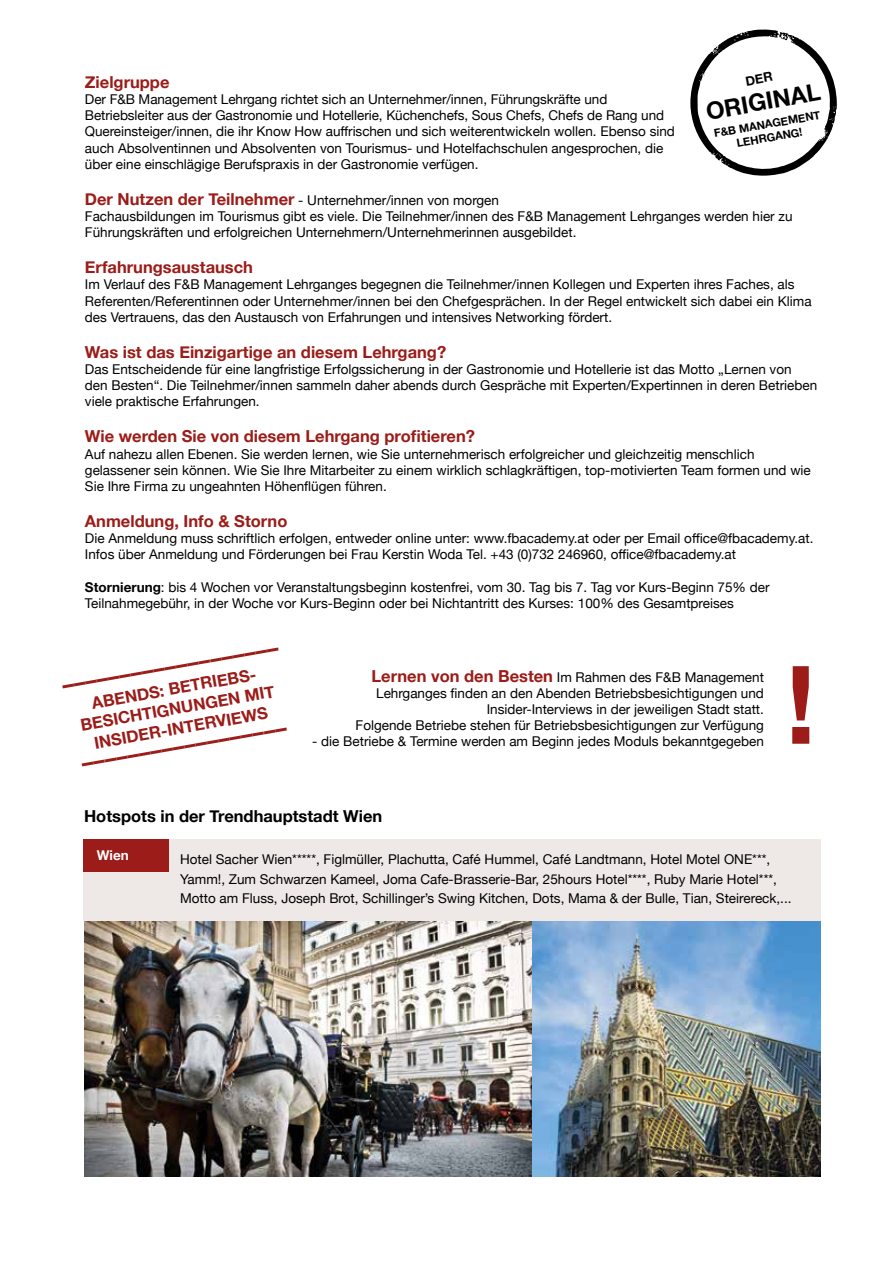
<style>
.page{position:relative;width:893px;height:1263px;background:#fff}
.page>*{position:absolute;margin:0;border:0;box-sizing:border-box;transform-origin:0 0}
.t1{font:700 108.6px "Helvetica Neue";color:#9b1c18}
.t2{font:700 23.85px "Helvetica Neue";color:#000}
.t3{font:700 23.1px "Helvetica Neue";color:#9b1c18}
.t4{font:700 16.5px/20.1px "Helvetica Neue";color:#9b1c18;text-align:center}
.t5{font:700 16.5px "Helvetica Neue";color:#000}
.t6{font:13.5px/16.2px "Helvetica Neue";color:#000}
.t7{font:700 13.5px "Helvetica Neue";color:#fff}
.t8{font:700 11.25px/13.5px "Helvetica Neue";color:#000;text-align:center}
.s1{font-weight:700;font-size:16.5px;color:#9b1c18}
.s2{font-weight:700}
</style>
<div class="page">
<img style="left:84px;top:921px;width:448px;height:255px">
<img style="left:532px;top:921px;width:288px;height:255px">
<div style="left:83px;top:839px;width:738px;height:82px;background:#eee8e7"></div>
<div style="left:83px;top:839px;width:85px;height:33px;background:#9b1c18"></div>
<svg style="left:690px;top:29px;width:147px;height:147px"></svg>
<p class="t4" style="left:85px;top:71px;width:86px">Zielgruppe</p>
<p class="t6" style="left:85px;top:90px;width:591px">Der F&amp;B Management Lehrgang richtet sich an Unternehmer/innen, Führungskräfte und Betriebsleiter aus der Gastronomie und Hotellerie, Küchenchefs, Sous Chefs, Chefs de Rang und Quereinsteiger/innen, die ihr Know How auffrischen und sich weiterentwickeln wollen. Ebenso sind auch Absolventinnen und Absolventen von Tourismus- und Hotelfachschulen angesprochen, die über eine einschlägige Berufspraxis in der Gastronomie verfügen.</p>
<p class="t6" style="left:85px;top:191px;width:709px"><span class="s1">Der Nutzen der Teilnehmer</span> - Unternehmer/innen von morgen<br>Fachausbildungen im Tourismus gibt es viele. Die Teilnehmer/innen des F&amp;B Management Lehrganges werden hier zu<br>Führungskräften und erfolgreichen Unternehmern/Unternehmerinnen ausgebildet.</p>
<p class="t4" style="left:85px;top:256px;width:170px">Erfahrungsaustausch</p>
<p class="t6" style="left:85px;top:275px;width:728px">Im Verlauf des F&amp;B Management Lehrganges begegnen die Teilnehmer/innen Kollegen und Experten ihres Faches, als<br>Referenten/Referentinnen oder Unternehmer/innen bei den Chefgesprächen. In der Regel entwickelt sich dabei ein Klima des Vertrauens, das den Austausch von Erfahrungen und intensives Networking fördert.</p>
<p class="t4" style="left:85px;top:341px;width:363px">Was ist das Einzigartige an diesem Lehrgang?</p>
<p class="t6" style="left:85px;top:360px;width:734px">Das Entscheidende für eine langfristige Erfolgssicherung in der Gastronomie und Hotellerie ist das Motto „Lernen von den Besten“. Die Teilnehmer/innen sammeln daher abends durch Gespräche mit Experten/Expertinnen in deren Betrieben viele praktische Erfahrungen.</p>
<p class="t4" style="left:85px;top:426px;width:392px">Wie werden Sie von diesem Lehrgang profitieren?</p>
<p class="t6" style="left:85px;top:445px;width:727px">Auf nahezu allen Ebenen. Sie werden lernen, wie Sie unternehmerisch erfolgreicher und gleichzeitig menschlich gelassener sein können. Wie Sie Ihre Mitarbeiter zu einem wirklich schlagkräftigen, top-motivierten Team formen und wie<br>Sie Ihre Firma zu ungeahnten Höhenflügen führen.</p>
<p class="t4" style="left:85px;top:510px;width:204px">Anmeldung, Info &amp; Storno</p>
<p class="t6" style="left:85px;top:529px;width:730px">Die Anmeldung muss schriftlich erfolgen, entweder online unter: www.fbacademy.at oder per Email office@fbacademy.at.<br>Infos über Anmeldung und Förderungen bei Frau Kerstin Woda Tel. +43 (0)732 246960, office@fbacademy.at</p>
<p class="t6" style="left:85px;top:578px;width:686px"><span class="s2">Stornierung</span>: bis 4 Wochen vor Veranstaltungsbeginn kostenfrei, vom 30. Tag bis 7. Tag vor Kurs-Beginn 75% der<br>Teilnahmegebühr, in der Woche vor Kurs-Beginn oder bei Nichtantritt des Kurses: 100% des Gesamtpreises</p>
<h2 class="t2" style="left:702px;top:90px;width:117px;rotate:-10deg">ORIGINAL</h2>
<p class="t8" style="left:713px;top:126px;width:109px;rotate:-10deg">F&amp;B MANAGEMENT<br>LEHRGANG!</p>
<h3 class="t3" style="left:59px;top:665px;width:221px;rotate:-10deg">–––––––––––––––––––</h3>
<p class="t4" style="left:75px;top:695px;width:198px;rotate:-10deg">ABENDS: BETRIEBS-<br>BESICHTIGNUNGEN MIT<br>INSIDER-INTERVIEWS</p>
<h3 class="t3" style="left:78px;top:743px;width:209px;rotate:-10deg">––––––––––––––––––</h3>
<p class="t6" style="left:356px;top:668px;width:410px;text-align:right"><span class="s1">Lernen von den Besten</span> Im Rahmen des F&amp;B Management Lehrganges finden an den Abenden Betriebsbesichtigungen und Insider-Interviews in der jeweiligen Stadt statt.<br>Folgende Betriebe stehen für Betriebsbesichtigungen zur Verfügung</p>
<p class="t6" style="left:312px;top:732px;width:453px">- die Betriebe &amp; Termine werden am Beginn jedes Moduls bekanntgegeben</p>
<p class="t5" style="left:84px;top:801px;width:300px">Hotspots in der Trendhauptstadt Wien</p>
<h1 class="t1" style="left:786px;top:607px;width:32px">!</h1>
<p class="t7" style="left:97px;top:843px;width:33px">Wien</p>
<p class="t6" style="left:180px;top:849px;width:613px;line-height:19.5px">Hotel Sacher Wien*****, Figlmüller, Plachutta, Café Hummel, Café Landtmann, Hotel Motel ONE***,<br>Yamm!, Zum Schwarzen Kameel, Joma Cafe-Brasserie-Bar, 25hours Hotel****, Ruby Marie Hotel***,<br>Motto am Fluss, Joseph Brot, Schillinger’s Swing Kitchen, Dots, Mama &amp; der Bulle, Tian, Steirereck,...</p>
</div>
